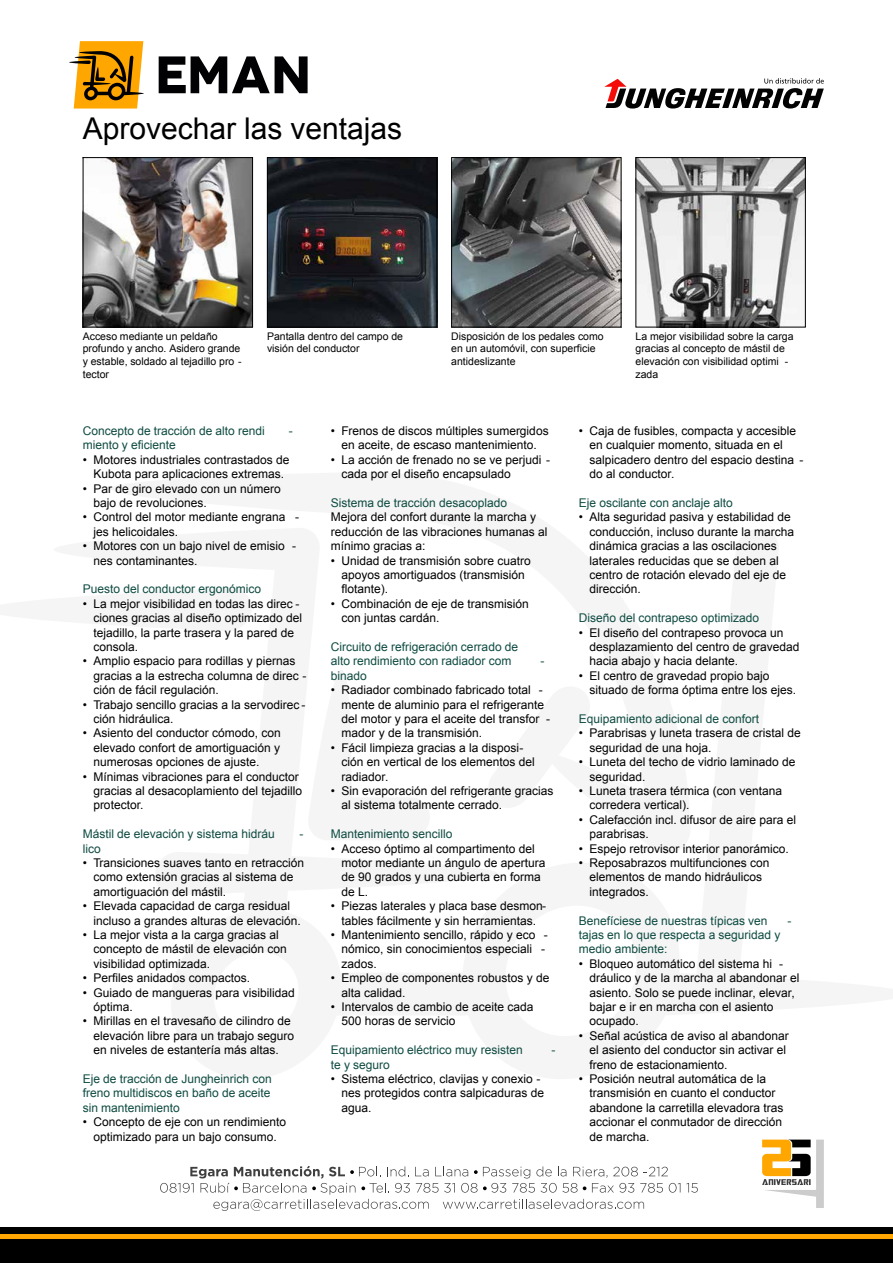
<style>
.page{position:relative;width:893px;height:1263px;background:#fff}
.page>*{position:absolute;margin:0;border:0;box-sizing:border-box;transform-origin:0 0}
.t1{font:30px "Arial";color:#000}
.t2{font:12px/14.4px "Arial";color:#000}
.t3{font:12px/14.4px "Arial";color:#0e4b41}
.t4{font:10.5px/12.8px "Arial";color:#000}
</style>
<div class="page">
<div style="left:0;top:1227px;width:893px;height:36px;background:#000"></div>
<div style="left:0;top:1234px;width:893px;height:5px;background:#ffa600"></div>
<svg style="left:159px;top:56px;width:149px;height:37px"></svg>
<hr style="left:69px;top:61px;width:22px;height:3px;background:#010103;border-radius:2px">
<svg style="left:74px;top:41px;width:70px;height:68px;background:#c88b19"></svg>
<svg style="left:604px;top:78px;width:220px;height:31px"></svg>
<svg style="left:686px;top:1183px;width:12px;height:10px"></svg>
<svg style="left:160px;top:1166px;width:520px;height:45px"></svg>
<svg style="left:762px;top:1139px;width:62px;height:69px"></svg>
<img style="left:85px;top:159px;width:166px;height:166px">
<div style="left:83px;top:157px;width:170px;height:170px;border:1px solid #000"></div>
<img style="left:269px;top:159px;width:166px;height:166px">
<div style="left:267px;top:157px;width:170px;height:170px;border:1px solid #000"></div>
<img style="left:453px;top:159px;width:166px;height:166px">
<div style="left:451px;top:157px;width:170px;height:170px;border:1px solid #000"></div>
<img style="left:638px;top:159px;width:166px;height:166px">
<div style="left:636px;top:157px;width:170px;height:170px;border:1px solid #000"></div>
<h1 class="t1" style="left:83px;top:108px;width:321px">Aprovechar las ventajas</h1>
<p class="t4" style="left:83px;top:330px;width:160px">Acceso mediante un peldaño profundo y ancho. Asidero grande y estable, soldado al tejadillo pro - tector</p>
<p class="t4" style="left:267px;top:330px;width:138px">Pantalla dentro del campo de visión del conductor</p>
<p class="t4" style="left:451px;top:330px;width:154px">Disposición de los pedales como en un automóvil, con superficie antideslizante</p>
<p class="t4" style="left:636px;top:330px;width:160px">La mejor visibilidad sobre la carga gracias al concepto de mástil de elevación con visibilidad optimi - zada</p>
<p class="t3" style="left:83px;top:424px;width:183px">Concepto de tracción de alto rendi</p>
<p class="t3" style="left:289px;top:424px;width:5px">-</p>
<p class="t3" style="left:83px;top:438px;width:94px">miento y eficiente</p>
<p class="t2" style="left:83px;top:452px;width:208px;text-align:center">• Motores industriales contrastados de<br>Kubota para aplicaciones extremas.</p>
<p class="t2" style="left:93px;top:481px;width:189px;text-indent:-11px">• Par de giro elevado con un número bajo de revoluciones.</p>
<p class="t2" style="left:93px;top:510px;width:207px;text-indent:-11px">• Control del motor mediante engrana - jes helicoidales.</p>
<p class="t2" style="left:93px;top:539px;width:204px;text-indent:-11px">• Motores con un bajo nivel de emisio - nes contaminantes.</p>
<p class="t3" style="left:83px;top:582px;width:180px">Puesto del conductor ergonómico</p>
<p class="t2" style="left:93px;top:596px;width:210px;text-indent:-11px">• La mejor visibilidad en todas las direc - ciones gracias al diseño optimizado del tejadillo, la parte trasera y la pared de consola.</p>
<p class="t2" style="left:93px;top:654px;width:215px;text-indent:-11px">• Amplio espacio para rodillas y piernas gracias a la estrecha columna de direc - ción de fácil regulación.</p>
<p class="t2" style="left:93px;top:697px;width:214px;text-indent:-11px">• Trabajo sencillo gracias a la servodirec - ción hidráulica.</p>
<p class="t2" style="left:93px;top:726px;width:189px;text-align:justify;text-indent:-11px">• Asiento del conductor cómodo, con elevado confort de amortiguación y numerosas opciones de ajuste.</p>
<p class="t2" style="left:93px;top:769px;width:210px;text-indent:-11px">• Mínimas vibraciones para el conductor gracias al desacoplamiento del tejadillo protector.</p>
<p class="t3" style="left:83px;top:827px;width:193px">Mástil de elevación y sistema hidráu</p>
<p class="t3" style="left:300px;top:827px;width:5px">-</p>
<p class="t3" style="left:83px;top:841px;width:19px">lico</p>
<p class="t2" style="left:93px;top:856px;width:212px;text-indent:-11px">• Transiciones suaves tanto en retracción como extensión gracias al sistema de amortiguación del mástil.</p>
<p class="t2" style="left:93px;top:899px;width:209px;text-indent:-11px">• Elevada capacidad de carga residual incluso a grandes alturas de elevación.</p>
<p class="t2" style="left:93px;top:928px;width:195px;text-indent:-11px">• La mejor vista a la carga gracias al concepto de mástil de elevación con visibilidad optimizada.</p>
<p class="t2" style="left:83px;top:971px;width:169px">• Perfiles anidados compactos.</p>
<p class="t2" style="left:93px;top:985px;width:203px;text-indent:-11px">• Guiado de mangueras para visibilidad óptima.</p>
<p class="t2" style="left:93px;top:1014px;width:202px;text-indent:-11px">• Mirillas en el travesaño de cilindro de elevación libre para un trabajo seguro en niveles de estantería más altas.</p>
<p class="t3" style="left:83px;top:1072px;width:191px;text-align:justify">Eje de tracción de Jungheinrich con freno multidiscos en baño de aceite sin mantenimiento</p>
<p class="t2" style="left:83px;top:1115px;width:205px;text-align:center">• Concepto de eje con un rendimiento optimizado para un bajo consumo.</p>
<p class="t2" style="left:331px;top:424px;width:219px;text-align:center">• Frenos de discos múltiples sumergidos en aceite, de escaso mantenimiento.</p>
<p class="t2" style="left:341px;top:452px;width:210px;text-indent:-11px">• La acción de frenado no se ve perjudi - cada por el diseño encapsulado</p>
<p class="t3" style="left:331px;top:496px;width:178px">Sistema de tracción desacoplado</p>
<p class="t2" style="left:331px;top:510px;width:218px">Mejora del confort durante la marcha y reducción de las vibraciones humanas al mínimo gracias a:</p>
<p class="t2" style="left:341px;top:553px;width:191px;text-indent:-11px">• Unidad de transmisión sobre cuatro apoyos amortiguados (transmisión flotante).</p>
<p class="t2" style="left:341px;top:596px;width:189px;text-indent:-11px">• Combinación de eje de transmisión con juntas cardán.</p>
<p class="t3" style="left:331px;top:640px;width:189px">Circuito de refrigeración cerrado de alto rendimiento con radiador com</p>
<p class="t3" style="left:540px;top:654px;width:5px">-</p>
<p class="t3" style="left:331px;top:668px;width:38px">binado</p>
<p class="t2" style="left:341px;top:683px;width:210px;text-indent:-11px">• Radiador combinado fabricado total - mente de aluminio para el refrigerante del motor y para el aceite del transfor - mador y de la transmisión.</p>
<p class="t2" style="left:341px;top:740px;width:195px;text-indent:-11px">• Fácil limpieza gracias a la disposi&shy;ción en vertical de los elementos del radiador.</p>
<p class="t2" style="left:341px;top:784px;width:214px;text-indent:-11px">• Sin evaporación del refrigerante gracias al sistema totalmente cerrado.</p>
<p class="t3" style="left:331px;top:827px;width:123px">Mantenimiento sencillo</p>
<p class="t2" style="left:341px;top:841px;width:206px;text-indent:-11px">• Acceso óptimo al compartimento del motor mediante un ángulo de apertura de 90 grados y una cubierta en forma de L.</p>
<p class="t2" style="left:331px;top:899px;width:217px;text-align:center">• Piezas laterales y placa base desmon&shy;tables fácilmente y sin herramientas.</p>
<p class="t2" style="left:341px;top:928px;width:208px;text-indent:-11px">• Mantenimiento sencillo, rápido y eco - nómico, sin conocimientos especiali - zados.</p>
<p class="t2" style="left:341px;top:971px;width:210px;text-indent:-11px">• Empleo de componentes robustos y de alta calidad.</p>
<p class="t2" style="left:341px;top:1000px;width:194px;text-indent:-11px">• Intervalos de cambio de aceite cada<br>500 horas de servicio</p>
<p class="t3" style="left:331px;top:1043px;width:194px">Equipamiento eléctrico muy resisten</p>
<p class="t3" style="left:552px;top:1043px;width:5px">-</p>
<p class="t3" style="left:331px;top:1057px;width:61px">te y seguro</p>
<p class="t2" style="left:341px;top:1072px;width:204px;text-indent:-11px">• Sistema eléctrico, clavijas y conexio - nes protegidos contra salpicaduras de agua.</p>
<p class="t2" style="left:589px;top:424px;width:215px;text-indent:-11px">• Caja de fusibles, compacta y accesible en cualquier momento, situada en el salpicadero dentro del espacio destina - do al conductor.</p>
<p class="t3" style="left:579px;top:496px;width:155px">Eje oscilante con anclaje alto</p>
<p class="t2" style="left:589px;top:510px;width:206px;text-indent:-11px">• Alta seguridad pasiva y estabilidad de conducción, incluso durante la marcha dinámica gracias a las oscilaciones laterales reducidas que se deben al centro de rotación elevado del eje de dirección.</p>
<p class="t3" style="left:579px;top:611px;width:182px">Diseño del contrapeso optimizado</p>
<p class="t2" style="left:589px;top:625px;width:211px;text-indent:-11px">• El diseño del contrapeso provoca un desplazamiento del centro de gravedad hacia abajo y hacia delante.</p>
<p class="t2" style="left:589px;top:668px;width:208px;text-indent:-11px">• El centro de gravedad propio bajo situado de forma óptima entre los ejes.</p>
<p class="t3" style="left:579px;top:712px;width:182px">Equipamiento adicional de confort</p>
<p class="t2" style="left:589px;top:726px;width:213px;text-indent:-11px">• Parabrisas y luneta trasera de cristal de seguridad de una hoja.</p>
<p class="t2" style="left:589px;top:755px;width:208px;text-indent:-11px">• Luneta del techo de vidrio laminado de seguridad.</p>
<p class="t2" style="left:589px;top:784px;width:194px;text-indent:-11px">• Luneta trasera térmica (con ventana corredera vertical).</p>
<p class="t2" style="left:589px;top:812px;width:208px;text-indent:-11px">• Calefacción incl. difusor de aire para el parabrisas.</p>
<p class="t2" style="left:579px;top:841px;width:211px">• Espejo retrovisor interior panorámico.</p>
<p class="t2" style="left:589px;top:856px;width:182px;text-indent:-11px">• Reposabrazos multifunciones con elementos de mando hidráulicos integrados.</p>
<p class="t3" style="left:579px;top:913px;width:190px">Benefíciese de nuestras típicas ven</p>
<p class="t3" style="left:788px;top:913px;width:5px">-</p>
<p class="t3" style="left:579px;top:928px;width:203px">tajas en lo que respecta a seguridad y medio ambiente:</p>
<p class="t2" style="left:589px;top:956px;width:212px;text-indent:-11px">• Bloqueo automático del sistema hi - dráulico y de la marcha al abandonar el asiento. Solo se puede inclinar, elevar, bajar e ir en marcha con el asiento ocupado.</p>
<p class="t2" style="left:589px;top:1028px;width:201px;text-indent:-11px">• Señal acústica de aviso al abandonar el asiento del conductor sin activar el freno de estacionamiento.</p>
<p class="t2" style="left:589px;top:1072px;width:196px;text-indent:-11px">• Posición neutral automática de la transmisión en cuanto el conductor abandone la carretilla elevadora tras accionar el conmutador de dirección de marcha.</p>
</div>
